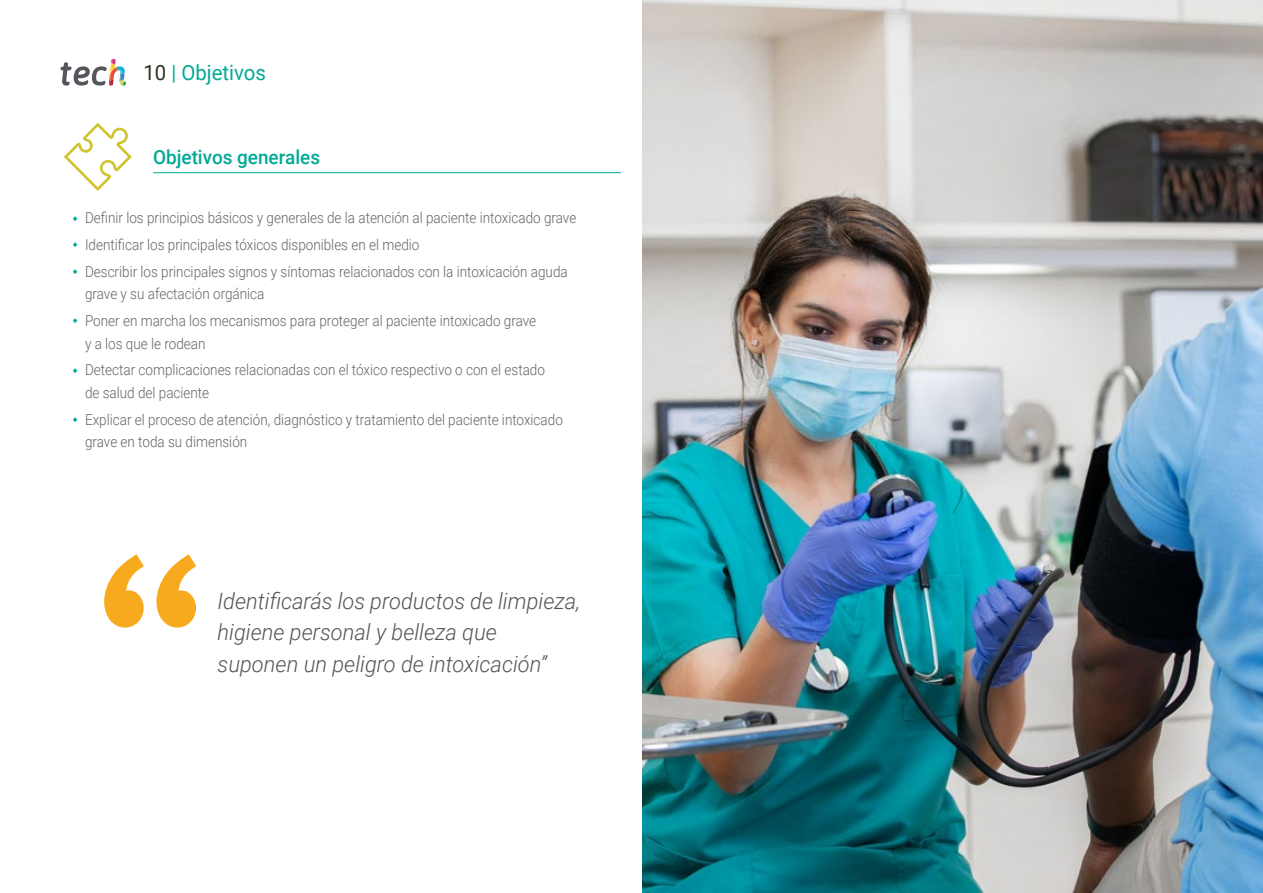
<style>
.page{position:relative;width:1263px;height:893px;background:#fff}
.page>*{position:absolute;margin:0;border:0;box-sizing:border-box;transform-origin:0 0}
.t1{font:italic 300 22.5px/31.5px "Roboto";color:#52555b}
.t2{font:21px "Roboto";color:#00a996}
.t3{font:500 19.5px "Roboto";color:#00a996}
.t4{font:300 15px/26.7px "Roboto";color:#61646a;scale:.9 1}
.s1{color:#312e20}
</style>
<div class="page">
<img style="left:642px;top:0;width:621px;height:893px">
<svg style="left:104px;top:554px;width:92px;height:74px"></svg>
<hr style="left:153px;top:172px;width:468px;height:1px;background:#00a996">
<svg style="left:64px;top:123px;width:68px;height:68px"></svg>
<svg style="left:61px;top:59px;width:65px;height:27px"></svg>
<h2 class="t2" style="left:144px;top:57px;width:124px"><span class="s1">10</span> | Objetivos</h2>
<h3 class="t3" style="left:153px;top:144px;width:169px">Objetivos generales</h3>
<p class="t4" style="left:85px;top:204px;width:547px">Definir los principios básicos y generales de la atención al paciente intoxicado grave<br>Identificar los principales tóxicos disponibles en el medio<br>Describir los principales signos y síntomas relacionados con la intoxicación aguda</p>
<p class="t4" style="left:85px;top:280px;width:503px">grave y su afectación orgánica<br>Poner en marcha los mecanismos para proteger al paciente intoxicado grave</p>
<p class="t4" style="left:85px;top:329px;width:513px">y a los que le rodean<br>Detectar complicaciones relacionadas con el tóxico respectivo o con el estado</p>
<p class="t4" style="left:85px;top:379px;width:532px">de salud del paciente<br>Explicar el proceso de atención, diagnóstico y tratamiento del paciente intoxicado</p>
<p class="t4" style="left:85px;top:428px;width:182px">grave en toda su dimensión</p>
<h1 class="t1" style="left:218px;top:584px;width:364px">Identificarás los productos de limpieza, higiene personal y belleza que suponen un peligro de intoxicación”</h1>
</div>
